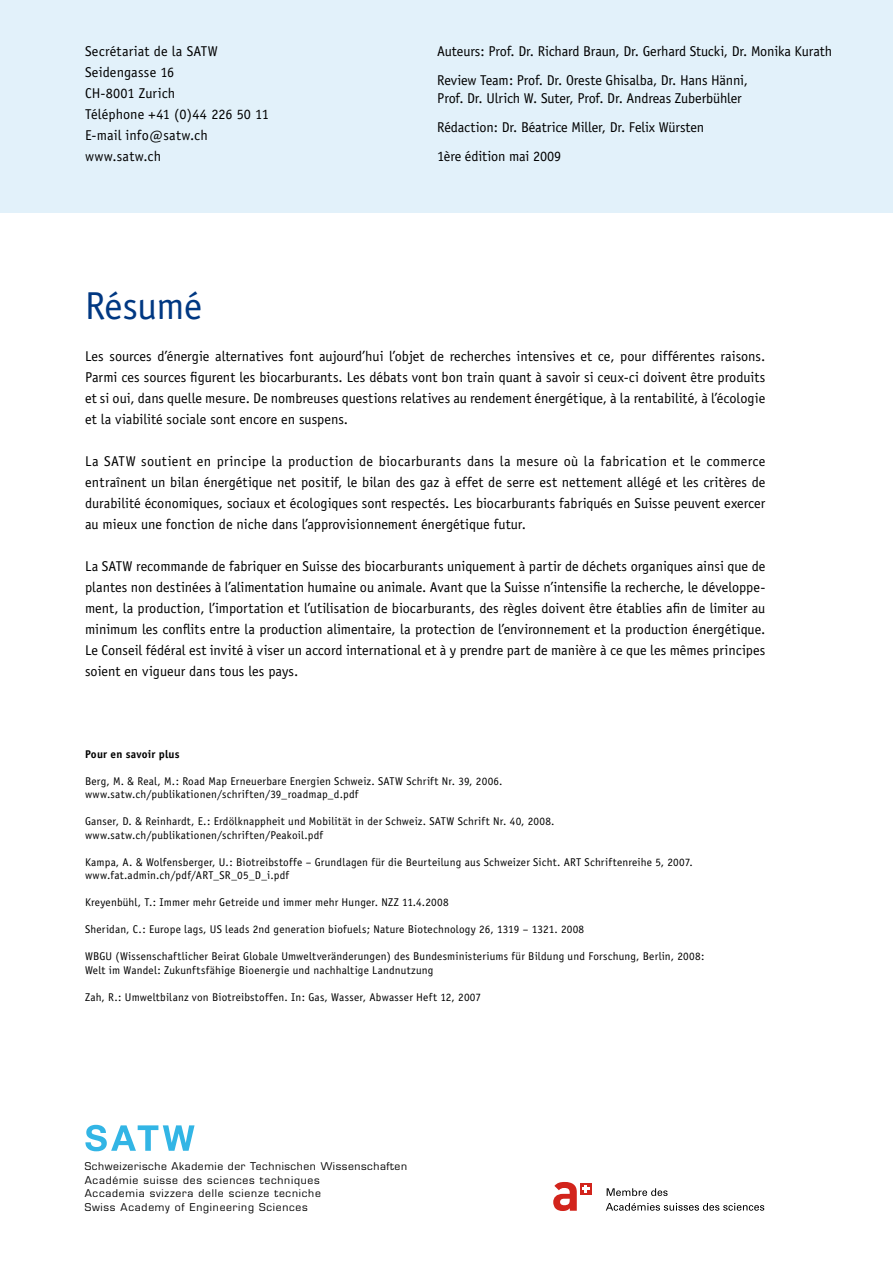
<style>
.page{position:relative;width:893px;height:1263px;background:#fff}
.page>*{position:absolute;margin:0;border:0;box-sizing:border-box;transform-origin:0 0}
.t1{font:39px "Officina Sans";letter-spacing:-.01em;color:#003882}
.t2{font:14.25px/21px "Officina Sans";letter-spacing:-.005em;color:#000}
.t3{font:11.25px/13.5px "Officina Sans";letter-spacing:.015em;color:#000}
.t4{font:700 11.25px "Officina Sans";letter-spacing:.02em;color:#000}
.t5{font:10.35px/13.6px "Eurostile";letter-spacing:.075em;color:#000}
</style>
<div class="page">
<div style="left:0;top:0;width:893px;height:213px;background:#e2f1fa"></div>
<svg style="left:85px;top:1125px;width:110px;height:26px"></svg>
<svg style="left:607px;top:1188px;width:61px;height:8px"></svg>
<svg style="left:606px;top:1203px;width:158px;height:8px"></svg>
<svg style="left:589px;top:1183px;width:2px;height:11px"></svg>
<svg style="left:553px;top:1182px;width:36px;height:29px"></svg>
<p class="t2" style="left:85px;top:41px;width:185px">Secrétariat de la SATW<br>Seidengasse 16<br>CH-8001 Zurich<br>Téléphone +41 (0)44 226 50 11<br>E-mail info@satw.ch www.satw.ch</p>
<h1 class="t1" style="left:85px;top:283px;width:119px">Résumé</h1>
<p class="t2" style="left:437px;top:37px;width:396px;line-height:29px">Auteurs: Prof. Dr. Richard Braun, Dr. Gerhard Stucki, Dr. Monika Kurath<br>Review Team: Prof. Dr. Oreste Ghisalba, Dr. Hans Hänni,</p>
<p class="t2" style="left:437px;top:84px;width:306px;line-height:29px">Prof. Dr. Ulrich W. Suter, Prof. Dr. Andreas Zuberbühler<br>Rédaction: Dr. Béatrice Miller, Dr. Felix Würsten<br>1ère édition mai 2009</p>
<p class="t2" style="left:85px;top:345px;width:682px;text-align:justify">Les sources d’énergie alternatives font aujourd’hui l’objet de recherches intensives et ce, pour différentes raisons.<br>Parmi ces sources figurent les biocarburants. Les débats vont bon train quant à savoir si ceux-ci doivent être produits et si oui, dans quelle mesure. De nombreuses questions relatives au rendement énergétique, à la rentabilité, à l’écologie et la viabilité sociale sont encore en suspens.</p>
<p class="t2" style="left:85px;top:450px;width:682px;text-align:justify">La SATW soutient en principe la production de biocarburants dans la mesure où la fabrication et le commerce entraînent un bilan énergétique net positif, le bilan des gaz à effet de serre est nettement allégé et les critères de durabilité économiques, sociaux et écologiques sont respectés. Les biocarburants fabriqués en Suisse peuvent exercer au mieux une fonction de niche dans l’approvisionnement énergétique futur.</p>
<p class="t2" style="left:85px;top:555px;width:682px;text-align:justify">La SATW recommande de fabriquer en Suisse des biocarburants uniquement à partir de déchets organiques ainsi que de plantes non destinées à l’alimentation humaine ou animale. Avant que la Suisse n’intensifie la recherche, le développe&shy;ment, la production, l’importation et l’utilisation de biocarburants, des règles doivent être établies afin de limiter au minimum les conflits entre la production alimentaire, la protection de l’environnement et la production énergétique.<br>Le Conseil fédéral est invité à viser un accord international et à y prendre part de manière à ce que les mêmes principes soient en vigueur dans tous les pays.</p>
<p class="t4" style="left:85px;top:747px;width:96px">Pour en savoir plus</p>
<p class="t3" style="left:85px;top:774px;width:419px">Berg, M. &amp; Real, M.: Road Map Erneuerbare Energien Schweiz. SATW Schrift Nr. 39, 2006. www.satw.ch/publikationen/schriften/39_roadmap_d.pdf</p>
<p class="t3" style="left:85px;top:815px;width:471px">Ganser, D. &amp; Reinhardt, E.: Erdölknappheit und Mobilität in der Schweiz. SATW Schrift Nr. 40, 2008. www.satw.ch/publikationen/schriften/Peakoil.pdf</p>
<p class="t3" style="left:85px;top:855px;width:609px">Kampa, A. &amp; Wolfensberger, U.: Biotreibstoffe – Grundlagen für die Beurteilung aus Schweizer Sicht. ART Schriftenreihe 5, 2007. www.fat.admin.ch/pdf/ART_SR_05_D_i.pdf</p>
<p class="t3" style="left:85px;top:896px;width:365px">Kreyenbühl, T.: Immer mehr Getreide und immer mehr Hunger. NZZ 11.4.2008</p>
<p class="t3" style="left:85px;top:923px;width:501px">Sheridan, C.: Europe lags, US leads 2nd generation biofuels; Nature Biotechnology 26, 1319 – 1321. 2008</p>
<p class="t3" style="left:85px;top:950px;width:621px">WBGU (Wissenschaftlicher Beirat Globale Umweltveränderungen) des Bundesministeriums für Bildung und Forschung, Berlin, 2008:<br>Welt im Wandel: Zukunftsfähige Bioenergie und nachhaltige Landnutzung</p>
<p class="t3" style="left:85px;top:990px;width:398px">Zah, R.: Umweltbilanz von Biotreibstoffen. In: Gas, Wasser, Abwasser Heft 12, 2007</p>
<p class="t5" style="left:85px;top:1159px;width:324px">Schweizerische Akademie der Technischen Wissenschaften Académie suisse des sciences techniques<br>Accademia svizzera delle scienze tecniche<br>Swiss Academy of Engineering Sciences</p>
</div>
